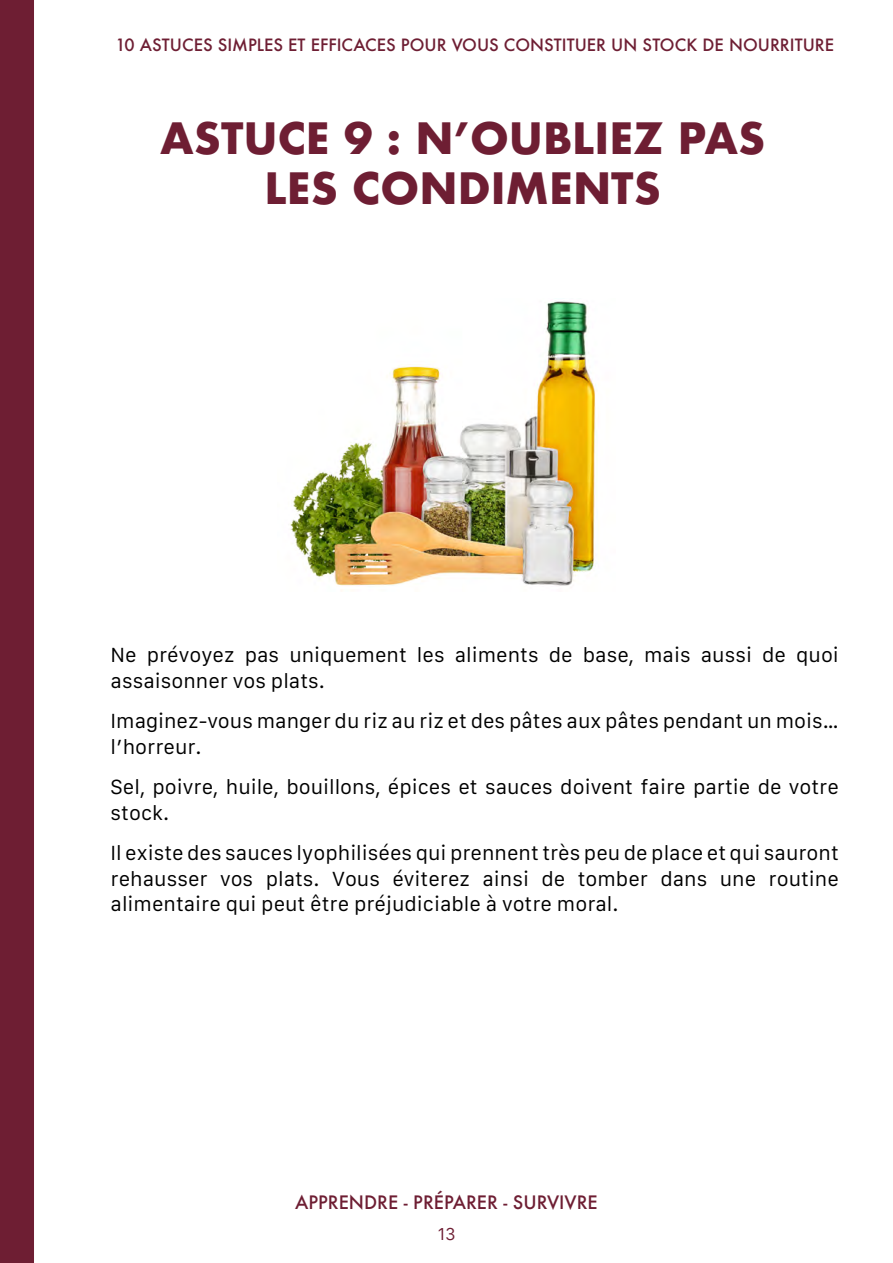
<style>
.page{position:relative;width:893px;height:1263px;background:#fff}
.page>*{position:absolute;margin:0;border:0;box-sizing:border-box;transform-origin:0 0}
.t1{font:700 42px/50.4px "Futura";color:#6e1e33;text-align:center}
.t2{font:19.5px/25.5px "Galvji";color:#000}
.t3{font:500 18px "Futura";color:#6e1e33}
.t4{font:500 16.5px "Futura";color:#6e1e33}
.t5{font:16.5px "Galvji";color:#6e1e33}
</style>
<div class="page">
<div style="left:0;top:0;width:34px;height:1263px;background:#6e1e33"></div>
<img style="left:290px;top:301px;width:306px;height:290px">
<p class="t4" style="left:115px;top:34px;width:720px">10 ASTUCES SIMPLES ET EFFICACES POUR VOUS CONSTITUER UN STOCK DE NOURRITURE</p>
<h1 class="t1" style="left:160px;top:113px;width:607px">ASTUCE 9 : N’OUBLIEZ PAS<br>LES CONDIMENTS</h1>
<p class="t2" style="left:111px;top:643px;width:730px">Ne prévoyez pas uniquement les aliments de base, mais aussi de quoi assaisonner vos plats.</p>
<p class="t2" style="left:111px;top:709px;width:730px">Imaginez-vous manger du riz au riz et des pâtes aux pâtes pendant un mois… l’horreur.</p>
<p class="t2" style="left:111px;top:775px;width:730px">Sel, poivre, huile, bouillons, épices et sauces doivent faire partie de votre stock.</p>
<p class="t2" style="left:111px;top:841px;width:730px;text-align:justify">Il existe des sauces lyophilisées qui prennent très peu de place et qui sauront rehausser vos plats. Vous éviterez ainsi de tomber dans une routine alimentaire qui peut être préjudiciable à votre moral.</p>
<p class="t3" style="left:295px;top:1190px;width:304px">APPRENDRE - PRÉPARER - SURVIVRE</p>
<p class="t5" style="left:437px;top:1224px;width:20px">13</p>
</div>
